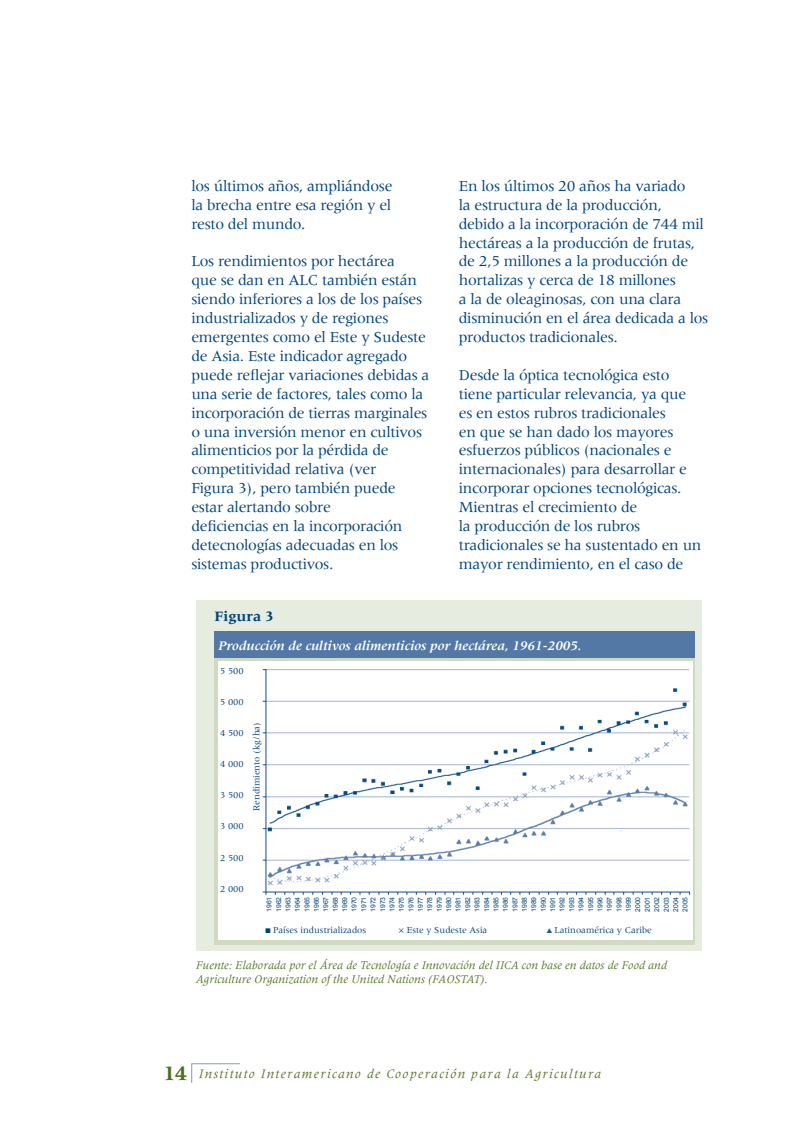
<style>
.page{position:relative;width:810px;height:1134px;background:#fff}
.page>*{position:absolute;margin:0;border:0;box-sizing:border-box;transform-origin:0 0}
.t1{font:15.75px/18.9px "Meridien";letter-spacing:-.02em;color:#00447b}
.t2{font:700 14.85px "Meridien";color:#00447b}
.t3{font:italic 13.5px "Meridien";letter-spacing:.1em;color:#4b711c}
.t4{font:italic 700 13.5px "Meridien";color:#fff}
.t5{font:italic 12.15px/14.5px "Meridien";color:#4b711c}
.t6{font:9.45px "Meridien";color:#00447b}
.t7{font:6.75px/9.4px "Arial";color:#00447b;text-align:justify}
.s1{color:#1e5b8f}
.s2{font-weight:700;font-style:normal;font-size:21px}
</style>
<div class="page">
<svg style="left:191px;top:1063px;width:50px;height:20px"></svg>
<div style="left:196px;top:600px;width:506px;height:351px;background:#e6ecdf"></div>
<div style="left:214px;top:654px;width:481px;height:291px;background:#d0dac1"></div>
<div style="left:214px;top:632px;width:481px;height:26px;background:#5378a6"></div>
<div style="left:218px;top:661px;width:474px;height:279px;background:#fff"></div>
<img style="left:262px;top:669px;width:429px;height:226px">
<p class="t1" style="left:191px;top:178px;width:203px;text-align:justify">los últimos años, ampliándose la brecha entre esa región y el resto del mundo.</p>
<p class="t1" style="left:191px;top:253px;width:240px">Los rendimientos por hectárea<br>que se dan en ALC también están siendo inferiores a los de los países industrializados y de regiones emergentes como el Este y Sudeste de Asia. Este indicador agregado puede reflejar variaciones debidas a una serie de factores, tales como la incorporación de tierras marginales o una inversión menor en cultivos alimenticios por la pérdida de competitividad relativa (ver<br>Figura 3), pero también puede estar alertando sobre<br>deficiencias en la incorporación detecnologías adecuadas en los sistemas productivos.</p>
<p class="t1" style="left:459px;top:178px;width:251px">En los últimos 20 años ha variado<br>la estructura de la producción, debido a la incorporación de 744 mil hectáreas a la producción de frutas, de 2,5 millones a la producción de hortalizas y cerca de 18 millones<br>a la de oleaginosas, con una clara disminución en el área dedicada a los productos tradicionales.</p>
<p class="t1" style="left:459px;top:367px;width:244px">Desde la óptica tecnológica esto tiene particular relevancia, ya que es en estos rubros tradicionales<br>en que se han dado los mayores esfuerzos públicos (nacionales e internacionales) para desarrollar e incorporar opciones tecnológicas.<br>Mientras el crecimiento de<br>la producción de los rubros tradicionales se ha sustentado en un mayor rendimiento, en el caso de</p>
<p class="t2" style="left:214px;top:610px;width:61px">Figura 3</p>
<p class="t4" style="left:218px;top:640px;width:365px">Producción de cultivos alimenticios por hectárea, 1961-2005.</p>
<p class="t6" style="left:220px;top:667px;width:25px">5 500</p>
<p class="t6" style="left:220px;top:698px;width:25px">5 000</p>
<p class="t6" style="left:220px;top:729px;width:25px">4 500</p>
<p class="t6" style="left:220px;top:761px;width:25px">4 000</p>
<p class="t6" style="left:220px;top:792px;width:25px">3 500</p>
<p class="t6" style="left:220px;top:823px;width:25px">3 000</p>
<p class="t6" style="left:220px;top:854px;width:25px">2 500</p>
<p class="t6" style="left:220px;top:885px;width:25px">2 000</p>
<p class="t6" style="left:253px;top:811px;width:90px;rotate:-90deg">Rendimiento (kg/ha)</p>
<p class="t7" style="left:264px;top:912px;width:17px;rotate:-90deg">1961<br>1962<br>1963<br>1964<br>1965<br>1966<br>1967<br>1968<br>1969<br>1970<br>1971<br>1972<br>1973<br>1974<br>1975<br>1976<br>1977<br>1978<br>1979<br>1980<br>1981<br>1982<br>1983<br>1984<br>1985<br>1986<br>1987<br>1988<br>1989<br>1990<br>1991<br>1992<br>1993<br>1994<br>1995<br>1996<br>1997<br>1998<br>1999<br>2000<br>2001<br>2002<br>2003<br>2004<br>2005</p>
<p class="t6" style="left:265px;top:926px;width:102px">■ Países industrializados</p>
<p class="t6" style="left:399px;top:926px;width:90px">✕ Este y Sudeste Asia</p>
<p class="t6" style="left:547px;top:926px;width:107px"><span class="s1">▲</span> Latinoamérica y Caribe</p>
<p class="t5" style="left:196px;top:959px;width:473px">Fuente: Elaborada por el Área de Tecnología e Innovación del IICA con base en datos de Food and<br>Agriculture Organization of the United Nations (FAOSTAT).</p>
<p class="t3" style="left:163px;top:1069px;width:439px"><span class="s2">14</span> Instituto Interamericano de Cooperación para la Agricultura</p>
</div>
